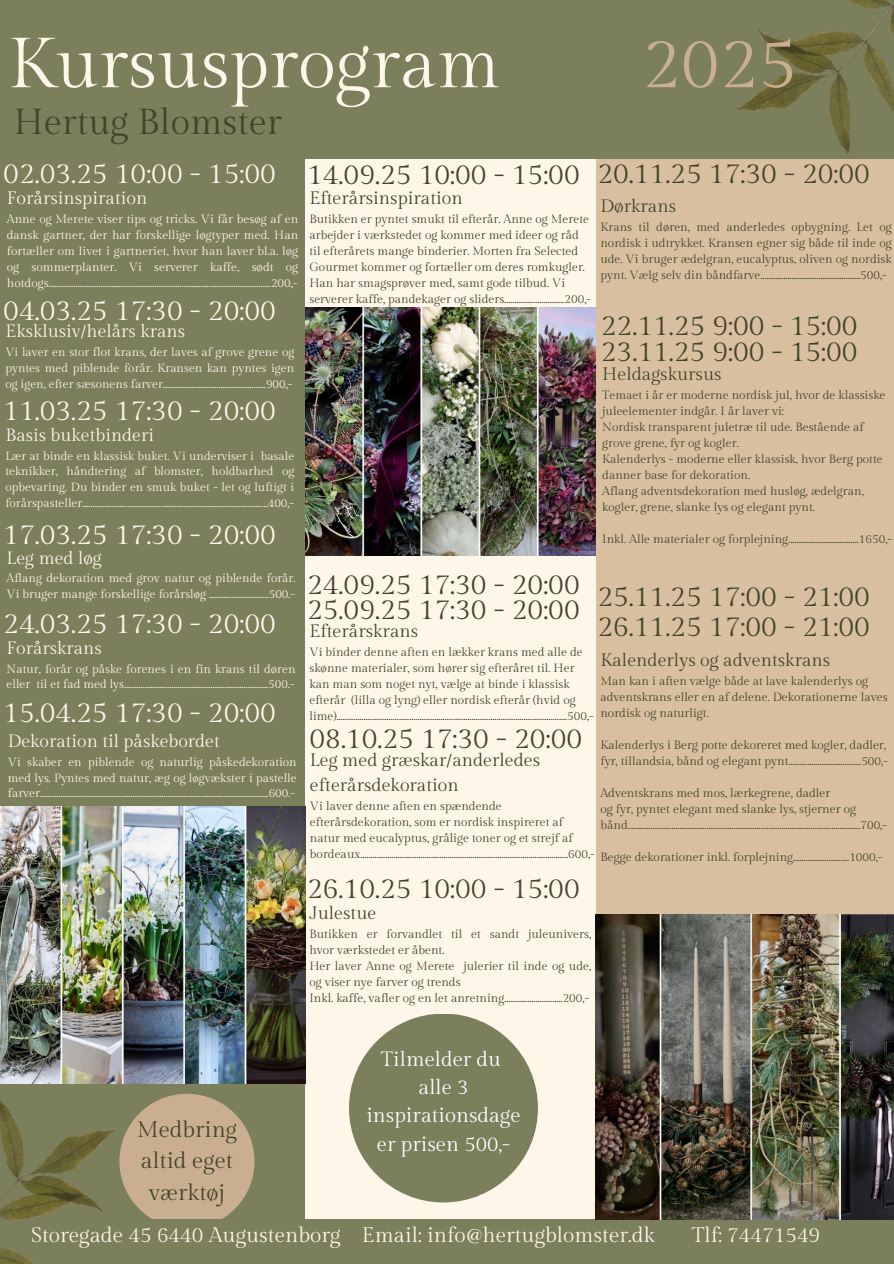
<style>
.page{position:relative;width:894px;height:1264px;background:#fff}
.page>*{position:absolute;margin:0;border:0;box-sizing:border-box;transform-origin:0 0}
.t1{font:70.5px "Gilda Display";color:#fff6ea}
.t2{font:70.5px "Gilda Display";color:#c9af8f}
.t3{font:36.15px "Gilda Display";color:#42442b}
.t4{font:28.65px "Gilda Display";color:#42442b}
.t5{font:28.65px "Gilda Display";color:#fff6ea}
.t6{font:22.65px/31.5px "Gilda Display";color:#42442b;text-align:center}
.t7{font:21.15px "Gilda Display";color:#fff6ea}
.t8{font:20.7px/28.3px "Gilda Display";color:#fff;text-align:center}
.t9{font:18px/25px "Gilda Display";color:#42442b}
.t10{font:18px "Gilda Display";color:#fff6ea}
.t11{font:17.85px "Gilda Display";color:#fff6ea}
.t12{font:12px/16px "Gilda Display";color:#42442b}
.t13{font:12px/16px "Gilda Display";color:#fff6ea;text-align:justify}
.t14{font:11.85px/15.9px "Gilda Display";color:#fff6ea;text-align:justify}
</style>
<div class="page">
<div style="left:0;top:0;width:893px;height:1263px;background:#fff6ea"></div>
<div style="left:596px;top:89px;width:297px;height:1130px;background:#d8bf9f"></div>
<div style="left:0;top:0;width:893px;height:158px;background:#7c7f5c"></div>
<div style="left:1px;top:58px;width:303px;height:1174px;background:#7c7f5c"></div>
<div style="left:119px;top:1093px;width:135px;height:135px;background:#c9af8f;border-radius:50%"></div>
<div style="left:0;top:1219px;width:893px;height:44px;background:#7c7f5c"></div>
<img style="left:0;top:1054px;width:147px;height:209px">
<img style="left:705px;top:0;width:188px;height:159px">
<img style="left:1px;top:806px;width:304px;height:277px">
<img style="left:306px;top:307px;width:289px;height:248px">
<img style="left:595px;top:914px;width:298px;height:305px">
<div style="left:349px;top:1013px;width:189px;height:189px;background:#7c7f5c;border-radius:50%"></div>
<h3 class="t1" style="left:8px;top:24px;width:494px">Kursusprogram</h3>
<h3 class="t2" style="left:641px;top:24px;width:157px">2025</h3>
<p class="t3" style="left:14px;top:102px;width:269px">Hertug Blomster</p>
<p class="t4" style="left:597px;top:157px;width:274px">20.11.25 17:30 - 20:00</p>
<p class="t9" style="left:600px;top:194px;width:77px">Dørkrans</p>
<h3 class="t12" style="left:600px;top:220px;width:293px;text-align:justify">Krans til døren, med anderledes opbygning. Let og nordisk i udtrykket. Kransen egner sig både til inde og ude. Vi bruger ædelgran, eucalyptus, oliven og nordisk pynt. Vælg selv din båndfarve................................................500,-</h3>
<p class="t5" style="left:3px;top:157px;width:274px">02.03.25 10:00 - 15:00</p>
<p class="t10" style="left:7px;top:188px;width:142px">Forårsinspiration</p>
<p class="t13" style="left:7px;top:212px;width:293px">Anne og Merete viser tips og tricks. Vi får besøg af en dansk gartner, der har forskellige løgtyper med. Han fortæller om livet i gartneriet, hvor han laver bl.a. løg og sommerplanter. Vi serverer kaffe, sødt og hotdogs...........................................................................................................200,-</p>
<p class="t4" style="left:307px;top:159px;width:274px">14.09.25 10:00 - 15:00</p>
<p class="t9" style="left:309px;top:185px;width:155px">Efterårsinspiration</p>
<p class="t12" style="left:309px;top:211px;width:283px">Butikken er pyntet smukt til efterår. Anne og Merete arbejder i værkstedet og kommer med ideer og råd til efterårets mange binderier. Morten fra Selected Gourmet kommer og fortæller om deres romkugler.<br>Han har smagsprøver med, samt gode tilbud. Vi serverer kaffe, pandekager og sliders.............................200,-</p>
<p class="t5" style="left:3px;top:294px;width:274px">04.03.25 17:30 - 20:00</p>
<p class="t11" style="left:5px;top:321px;width:181px">Eksklusiv/helårs krans</p>
<p class="t14" style="left:5px;top:345px;width:290px">Vi laver en stor flot krans, der laves af grove grene og pyntes med piblende forår. Kransen kan pyntes igen og igen, efter sæsonens farver..................................................900,-</p>
<p class="t5" style="left:3px;top:394px;width:274px">11.03.25 17:30 - 20:00</p>
<p class="t11" style="left:5px;top:425px;width:150px">Basis buketbinderi</p>
<p class="t14" style="left:5px;top:448px;width:290px">Lær at binde en klassisk buket. Vi underviser i basale teknikker, håndtering af blomster, holdbarhed og opbevaring. Du binder en smuk buket - let og luftigt i forårspasteller..........................................................................................400,-</p>
<h4 class="t5" style="left:3px;top:518px;width:274px">17.03.25 17:30 - 20:00</h4>
<p class="t11" style="left:7px;top:547px;width:97px">Leg med løg</p>
<p class="t14" style="left:7px;top:571px;width:290px">Aflang dekoration med grov natur og piblende forår.<br>Vi bruger mange forskellige forårsløg .............................500.-</p>
<p class="t4" style="left:307px;top:569px;width:274px">24.09.25 17:30 - 20:00</p>
<p class="t4" style="left:307px;top:593px;width:274px">25.09.25 17:30 - 20:00</p>
<p class="t9" style="left:309px;top:619px;width:110px">Efterårskrans</p>
<p class="t12" style="left:309px;top:644px;width:286px">Vi binder denne aften en lækker krans med alle de skønne materialer, som hører sig efteråret til. Her kan man som noget nyt, vælge at binde i klassisk efterår (lilla og lyng) eller nordisk efterår (hvid og lime)...............................................................................................................500,-</p>
<h2 class="t4" style="left:600px;top:309px;width:258px">22.11.25 9:00 - 15:00</h2>
<p class="t4" style="left:600px;top:335px;width:258px">23.11.25 9:00 - 15:00</p>
<p class="t9" style="left:602px;top:362px;width:121px">Heldagskursus</p>
<p class="t12" style="left:602px;top:387px;width:285px">Temaet i år er moderne nordisk jul, hvor de klassiske juleelementer indgår. I år laver vi:</p>
<h3 class="t12" style="left:602px;top:419px;width:263px">Nordisk transparent juletræ til ude. Bestående af grove grene, fyr og kogler.</h3>
<h3 class="t12" style="left:602px;top:451px;width:282px">Kalenderlys - moderne eller klassisk, hvor Berg potte danner base for dekoration.</h3>
<h3 class="t12" style="left:602px;top:483px;width:263px">Aflang adventsdekoration med husløg, ædelgran, kogler, grene, slanke lys og elegant pynt.</h3>
<p class="t12" style="left:602px;top:531px;width:291px">Inkl. Alle materialer og forplejning..................................1650,-</p>
<p class="t4" style="left:597px;top:580px;width:274px">25.11.25 17:00 - 21:00</p>
<h3 class="t5" style="left:3px;top:607px;width:274px">24.03.25 17:30 - 20:00</h3>
<h3 class="t11" style="left:7px;top:637px;width:97px">Forårskrans</h3>
<h3 class="t14" style="left:7px;top:661px;width:290px">Natur, forår og påske forenes i en fin krans til døren eller til et fad med lys......................................................................500.-</h3>
<h3 class="t5" style="left:3px;top:697px;width:274px">15.04.25 17:30 - 20:00</h3>
<h3 class="t11" style="left:8px;top:731px;width:213px">Dekoration til påskebordet</h3>
<h3 class="t14" style="left:8px;top:754px;width:290px">Vi skaber en piblende og naturlig påskedekoration med lys. Pyntes med natur, æg og løgvækster i pastelle farver...............................................................................................................600.-</h3>
<p class="t4" style="left:597px;top:610px;width:274px">26.11.25 17:00 - 21:00</p>
<h3 class="t9" style="left:600px;top:648px;width:231px">Kalenderlys og adventskrans</h3>
<p class="t12" style="left:600px;top:673px;width:288px">Man kan i aften vælge både at lave kalenderlys og adventskrans eller en af delene. Dekorationerne laves nordisk og naturligt.</p>
<p class="t12" style="left:600px;top:737px;width:289px">Kalenderlys i Berg potte dekoreret med kogler, dadler, fyr, tillandsia, bånd og elegant pynt...................................500,-</p>
<p class="t12" style="left:600px;top:785px;width:231px">Adventskrans med mos, lærkegrene, dadler</p>
<h3 class="t12" style="left:600px;top:801px;width:288px">og fyr, pyntet elegant med slanke lys, stjerner og bånd................................................................................................................700,-</h3>
<p class="t12" style="left:600px;top:849px;width:283px">Begge dekorationer inkl. forplejning...........................1000,-</p>
<h3 class="t4" style="left:309px;top:722px;width:274px">08.10.25 17:30 - 20:00</h3>
<h3 class="t9" style="left:310px;top:748px;width:232px">Leg med græskar/anderledes efterårsdekoration</h3>
<h3 class="t12" style="left:310px;top:798px;width:286px">Vi laver denne aften en spændende efterårsdekoration, som er nordisk inspireret af natur med eucalyptus, grålige toner og et strejf af bordeaux....................................................................................................600,-</h3>
<p class="t4" style="left:307px;top:872px;width:274px">26.10.25 10:00 - 15:00</p>
<h1 class="t6" style="left:137px;top:1113px;width:102px">Medbring altid eget værktøj</h1>
<p class="t9" style="left:309px;top:900px;width:68px">Julestue</p>
<p class="t12" style="left:309px;top:926px;width:283px">Butikken er forvandlet til et sandt juleunivers, hvor værkstedet er åbent.</p>
<p class="t12" style="left:309px;top:958px;width:283px">Her laver Anne og Merete julerier til inde og ude, og viser nye farver og trends</p>
<p class="t12" style="left:309px;top:990px;width:281px">Inkl. kaffe, vafler og en let anretning............................200,-</p>
<p class="t8" style="left:366px;top:1045px;width:156px">Tilmelder du alle 3 inspirationsdage er prisen 500,-</p>
<p class="t7" style="left:31px;top:1223px;width:625px">Storegade 45 6440 Augustenborg Email: info@hertugblomster.dk</p>
<p class="t7" style="left:691px;top:1223px;width:130px">Tlf: 74471549</p>
</div>
